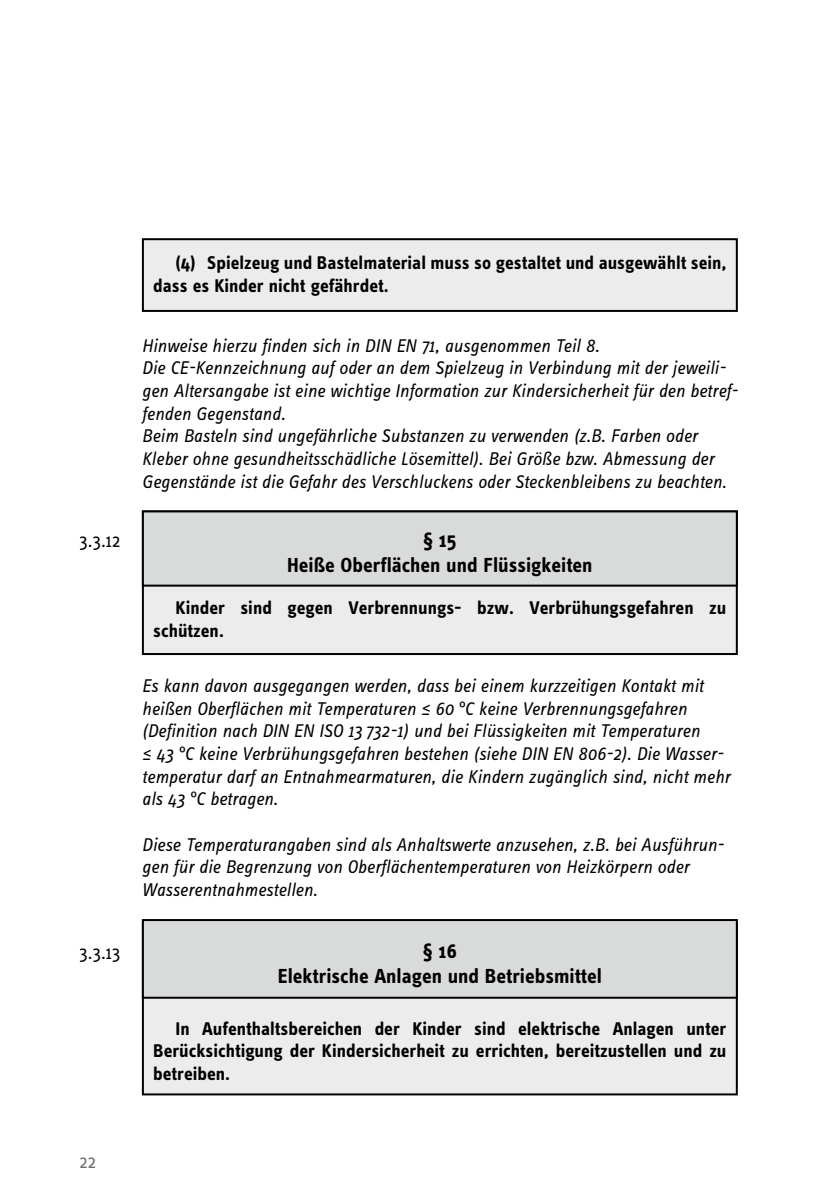
<style>
.page{position:relative;width:840px;height:1191px;background:#fff}
.page>*{position:absolute;margin:0;border:0;box-sizing:border-box;transform-origin:0 0}
.t1{font:700 21px/25px "Info OT Text";color:#000;text-align:center}
.t2{font:italic 19px/22.6px "Info OT Text";color:#000}
.t3{font:700 19px/22.6px "Info OT Text";color:#000}
.t4{font:19px "Info OT Text";color:#000}
.t5{font:19px "Info OT Text";color:#6f6f6f}
</style>
<div class="page">
<div style="left:143px;top:923px;width:593px;height:171px;background:#ececec"></div>
<div style="left:142px;top:922px;width:595px;height:173px;border:2px solid #000"></div>
<div style="left:143px;top:920px;width:593px;height:77px;background:#d9dada"></div>
<div style="left:142px;top:919px;width:595px;height:79px;border:2px solid #000"></div>
<div style="left:143px;top:511px;width:593px;height:143px;background:#ececec"></div>
<div style="left:142px;top:510px;width:595px;height:145px;border:2px solid #000"></div>
<div style="left:143px;top:511px;width:593px;height:74px;background:#d9dada"></div>
<div style="left:142px;top:510px;width:595px;height:76px;border:2px solid #000"></div>
<div style="left:143px;top:239px;width:593px;height:72px;background:#ececec"></div>
<div style="left:142px;top:238px;width:595px;height:74px;border:2px solid #000"></div>
<p class="t3" style="left:153px;top:251px;width:574px;text-indent:22px">(4) Spielzeug und Bastelmaterial muss so gestaltet und ausgewählt sein, dass es Kinder nicht gefährdet.</p>
<p class="t2" style="left:142px;top:334px;width:597px">Hinweise hierzu finden sich in DIN EN 71, ausgenommen Teil 8.<br>Die CE-Kennzeichnung auf oder an dem Spielzeug in Verbindung mit der jeweili&shy;gen Altersangabe ist eine wichtige Information zur Kindersicherheit für den betref&shy;fenden Gegenstand.<br>Beim Basteln sind ungefährliche Substanzen zu verwenden (z.B. Farben oder Kleber ohne gesundheitsschädliche Lösemittel). Bei Größe bzw. Abmessung der Gegenstände ist die Gefahr des Verschluckens oder Steckenbleibens zu beachten.</p>
<p class="t4" style="left:79px;top:529px;width:43px">3.3.12</p>
<p class="t1" style="left:287px;top:527px;width:307px">§ 15<br>Heiße Oberflächen und Flüssigkeiten</p>
<p class="t3" style="left:153px;top:596px;width:574px;text-indent:22px">Kinder sind gegen Verbrennungs- bzw. Verbrühungsgefahren zu schützen.</p>
<p class="t2" style="left:142px;top:674px;width:589px">Es kann davon ausgegangen werden, dass bei einem kurzzeitigen Kontakt mit heißen Oberflächen mit Temperaturen ≤ 60 °C keine Verbrennungsgefahren (Definition nach DIN EN ISO 13 732-1) und bei Flüssigkeiten mit Temperaturen<br>≤ 43 °C keine Verbrühungsgefahren bestehen (siehe DIN EN 806-2). Die Wasser&shy;temperatur darf an Entnahmearmaturen, die Kindern zugänglich sind, nicht mehr als 43 °C betragen.</p>
<p class="t2" style="left:142px;top:832px;width:583px">Diese Temperaturangaben sind als Anhaltswerte anzusehen, z.B. bei Ausführun&shy;gen für die Begrenzung von Oberflächentemperaturen von Heizkörpern oder<br>Wasserentnahmestellen.</p>
<p class="t4" style="left:79px;top:940px;width:42px">3.3.13</p>
<p class="t1" style="left:277px;top:938px;width:325px">§ 16<br>Elektrische Anlagen und Betriebsmittel</p>
<p class="t3" style="left:153px;top:1016px;width:574px;text-align:justify;text-indent:22px">In Aufenthaltsbereichen der Kinder sind elektrische Anlagen unter Berücksichtigung der Kindersicherheit zu errichten, bereitzustellen und zu betreiben.</p>
<p class="t5" style="left:79px;top:1150px;width:18px">22</p>
</div>
